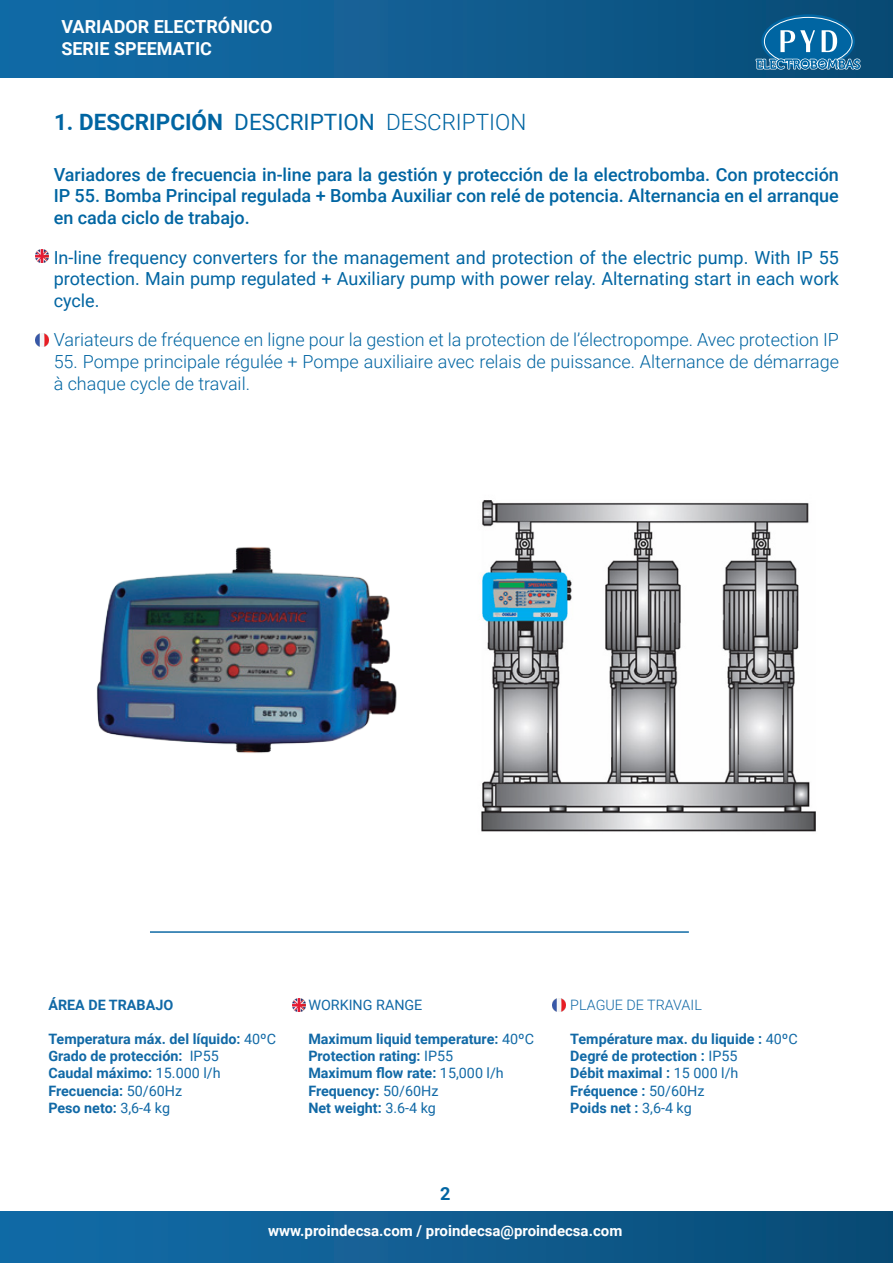
<style>
.page{position:relative;width:893px;height:1263px;background:#fff}
.page>*{position:absolute;margin:0;border:0;box-sizing:border-box;transform-origin:0 0}
.t1{font:700 22.5px "Roboto";color:#0065a2}
.t2{font:300 18px/21.6px "Roboto";color:#0065a2}
.t3{font:500 18px/21.6px "Roboto";color:#0065a2;text-align:justify}
.t4{font:18px/21.6px "Roboto";color:#0065a2;text-align:justify}
.t5{font:700 18px/21.6px "Roboto";color:#fff}
.t6{font:700 18px "Roboto";color:#0065a2}
.t7{font:700 15px "Roboto";color:#fff}
.t8{font:700 14.4px "Roboto";color:#1169a6}
.t9{font:300 14.4px "Roboto";color:#1169a6}
.t10{font:14.4px "Roboto";color:#1169a6}
.s1{font-weight:400}
.s2{font-weight:300}
</style>
<div class="page">
<div style="left:0;top:0;width:893px;height:77px;background:linear-gradient(to right,#146daa,#0a4b75)"></div>
<div style="left:0;top:1211px;width:893px;height:52px;background:linear-gradient(to right,#146daa,#0a4b75)"></div>
<svg style="left:761px;top:14px;width:94px;height:54px"></svg>
<svg style="left:755px;top:28px;width:106px;height:50px;background:#2e77a4"></svg>
<svg style="left:35px;top:334px;width:13px;height:13px"></svg>
<svg style="left:35px;top:250px;width:13px;height:13px"></svg>
<hr style="left:150px;top:931px;width:539px;height:2px;background:#0f6aa5">
<img style="left:552px;top:999px;width:14px;height:13px">
<svg style="left:292px;top:999px;width:13px;height:13px"></svg>
<img style="left:97px;top:547px;width:300px;height:206px">
<img style="left:481px;top:500px;width:335px;height:332px">
<p class="t5" style="left:61px;top:16px;width:213px">VARIADOR ELECTRÓNICO<br>SERIE SPEEMATIC</p>
<p class="t1" style="left:54px;top:106px;width:474px">1. DESCRIPCIÓN <span class="s1">DESCRIPTION</span> <span class="s2">DESCRIPTION</span></p>
<p class="t3" style="left:54px;top:163px;width:787px">Variadores de frecuencia in-line para la gestión y protección de la electrobomba. Con protección IP 55. Bomba Principal regulada + Bomba Auxiliar con relé de potencia. Alternancia en el arranque en cada ciclo de trabajo.</p>
<p class="t4" style="left:54px;top:246px;width:787px">In-line frequency converters for the management and protection of the electric pump. With IP 55 protection. Main pump regulated + Auxiliary pump with power relay. Alternating start in each work cycle.</p>
<p class="t2" style="left:54px;top:328px;width:787px">Variateurs de fréquence en ligne pour la gestion et la protection de l’électropompe. Avec protection IP</p>
<p class="t2" style="left:54px;top:350px;width:787px">55. Pompe principale régulée + Pompe auxiliaire avec relais de puissance. Alternance de démarrage à chaque cycle de travail.</p>
<p class="t8" style="left:48px;top:994px;width:126px">ÁREA DE TRABAJO</p>
<p class="t8" style="left:48px;top:1029px;width:229px">Temperatura máx. del líquido: <span class="s1">40ºC</span></p>
<p class="t8" style="left:48px;top:1046px;width:172px">Grado de protección: <span class="s1">IP55</span></p>
<p class="t8" style="left:48px;top:1063px;width:174px">Caudal máximo: <span class="s1">15.000 l/h</span></p>
<p class="t8" style="left:48px;top:1080px;width:135px">Frecuencia: <span class="s1">50/60Hz</span></p>
<p class="t8" style="left:48px;top:1098px;width:123px">Peso neto: <span class="s1">3,6-4 kg</span></p>
<p class="t10" style="left:308px;top:994px;width:116px">WORKING RANGE</p>
<p class="t8" style="left:308px;top:1029px;width:227px">Maximum liquid temperature: <span class="s1">40ºC</span></p>
<p class="t8" style="left:308px;top:1046px;width:146px">Protection rating: <span class="s1">IP55</span></p>
<p class="t8" style="left:308px;top:1063px;width:197px">Maximum flow rate: <span class="s1">15,000 l/h</span></p>
<p class="t8" style="left:308px;top:1080px;width:132px">Frequency: <span class="s1">50/60Hz</span></p>
<p class="t8" style="left:308px;top:1098px;width:129px">Net weight: <span class="s1">3.6-4 kg</span></p>
<p class="t6" style="left:440px;top:1181px;width:12px">2</p>
<p class="t9" style="left:570px;top:994px;width:133px">PLAGUE DE TRAVAIL</p>
<p class="t8" style="left:570px;top:1029px;width:229px">Température max. du liquide : <span class="s1">40ºC</span></p>
<p class="t8" style="left:570px;top:1046px;width:169px">Degré de protection : <span class="s1">IP55</span></p>
<p class="t8" style="left:570px;top:1063px;width:170px">Débit maximal : <span class="s1">15 000 l/h</span></p>
<p class="t8" style="left:570px;top:1080px;width:136px">Fréquence : <span class="s1">50/60Hz</span></p>
<p class="t8" style="left:570px;top:1098px;width:123px">Poids net : <span class="s1">3,6-4 kg</span></p>
<p class="t7" style="left:268px;top:1220px;width:356px">www.proindecsa.com / proindecsa@proindecsa.com</p>
</div>
